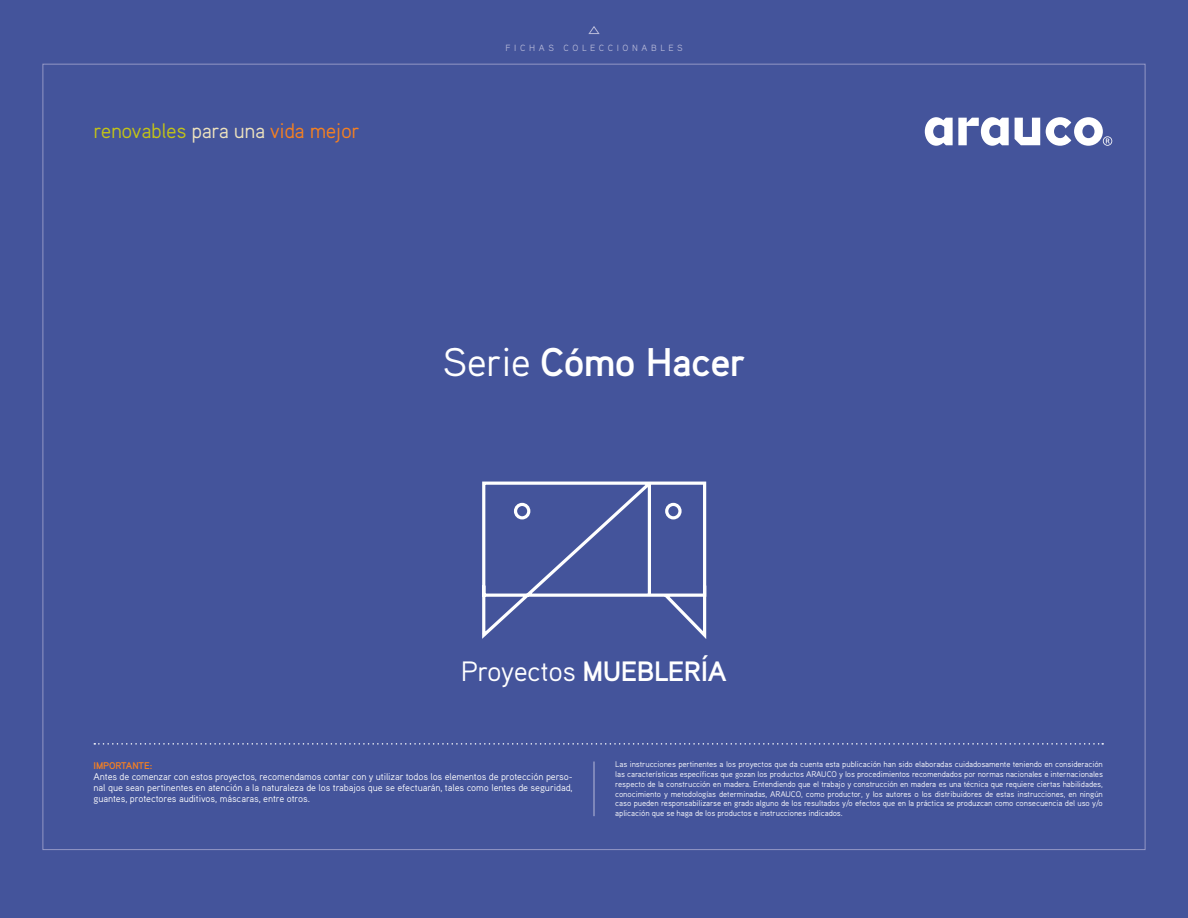
<style>
.page{position:relative;width:1188px;height:918px;background:#44549b}
.page>*{position:absolute;margin:0;border:0;box-sizing:border-box;transform-origin:0 0}
.t1{font:700 40.05px "Aaux Pro OT";letter-spacing:-.02em;color:#fff}
.t2{font:28.05px "Aaux Pro OT";letter-spacing:-.02em;color:#fff}
.t3{font:21px "Aaux Pro OT";letter-spacing:-.02em;color:#c3c317}
.t4{font:9.75px/11.2px "Aaux Pro OT";letter-spacing:-.01em;color:#fff;text-align:justify}
.t5{font:700 9.75px "Aaux Pro OT";letter-spacing:-.01em;color:#f58021}
.t6{font:9px "Aaux Pro OT";letter-spacing:.4em;color:#b8bad9}
.PIe_de_dibujo{font:8.25px/9.8px "Aaux Pro OT";letter-spacing:-.01em;color:#fff;text-align:justify}
.s1{color:#eee3be}
.s2{color:#f58021}
.s3{font-weight:400}
.s4{font-weight:700}
</style>
<div class="page">
<svg style="left:482px;top:481px;width:225px;height:158px"></svg>
<svg style="left:94px;top:743px;width:1009px;height:2px"></svg>
<hr style="left:594px;top:762px;width:1px;height:54px;background:#b8bad9">
<svg style="left:588px;top:26px;width:12px;height:8px"></svg>
<svg style="left:1015px;top:118px;width:25px;height:27px"></svg>
<svg style="left:925px;top:117px;width:84px;height:29px"></svg>
<svg style="left:1046px;top:117px;width:66px;height:29px"></svg>
<p class="t3" style="left:94px;top:117px;width:268px">renovables <span class="s1">para una</span> <span class="s2">vida mejor</span></p>
<p class="t6" style="left:505px;top:42px;width:179px">FICHAS COLECCIONABLES</p>
<p class="t1" style="left:443px;top:337px;width:305px"><span class="s3">Serie</span> Cómo Hacer</p>
<p class="t2" style="left:461px;top:653px;width:267px">Proyectos <span class="s4">MUEBLERÍA</span></p>
<p class="t5" style="left:94px;top:759px;width:60px">IMPORTANTE:</p>
<p class="t4" style="left:94px;top:770px;width:481px">Antes de comenzar con estos proyectos, recomendamos contar con y utilizar todos los elementos de protección perso&shy;nal que sean pertinentes en atención a la naturaleza de los trabajos que se efectuarán, tales como lentes de seguridad, guantes, protectores auditivos, máscaras, entre otros.</p>
<p class="PIe_de_dibujo" style="left:615px;top:759px;width:489px">Las instrucciones pertinentes a los proyectos que da cuenta esta publicación han sido elaboradas cuidadosamente teniendo en consideración las características específicas que gozan los productos ARAUCO y los procedimientos recomendados por normas nacionales e internacionales respecto de la construcción en madera. Entendiendo que el trabajo y construcción en madera es una técnica que requiere ciertas habilidades, conocimiento y metodologías determinadas, ARAUCO, como productor, y los autores o los distribuidores de estas instrucciones, en ningún caso pueden responsabilizarse en grado alguno de los resultados y/o efectos que en la práctica se produzcan como consecuencia del uso y/o aplicación que se haga de los productos e instrucciones indicados.</p>
</div>
